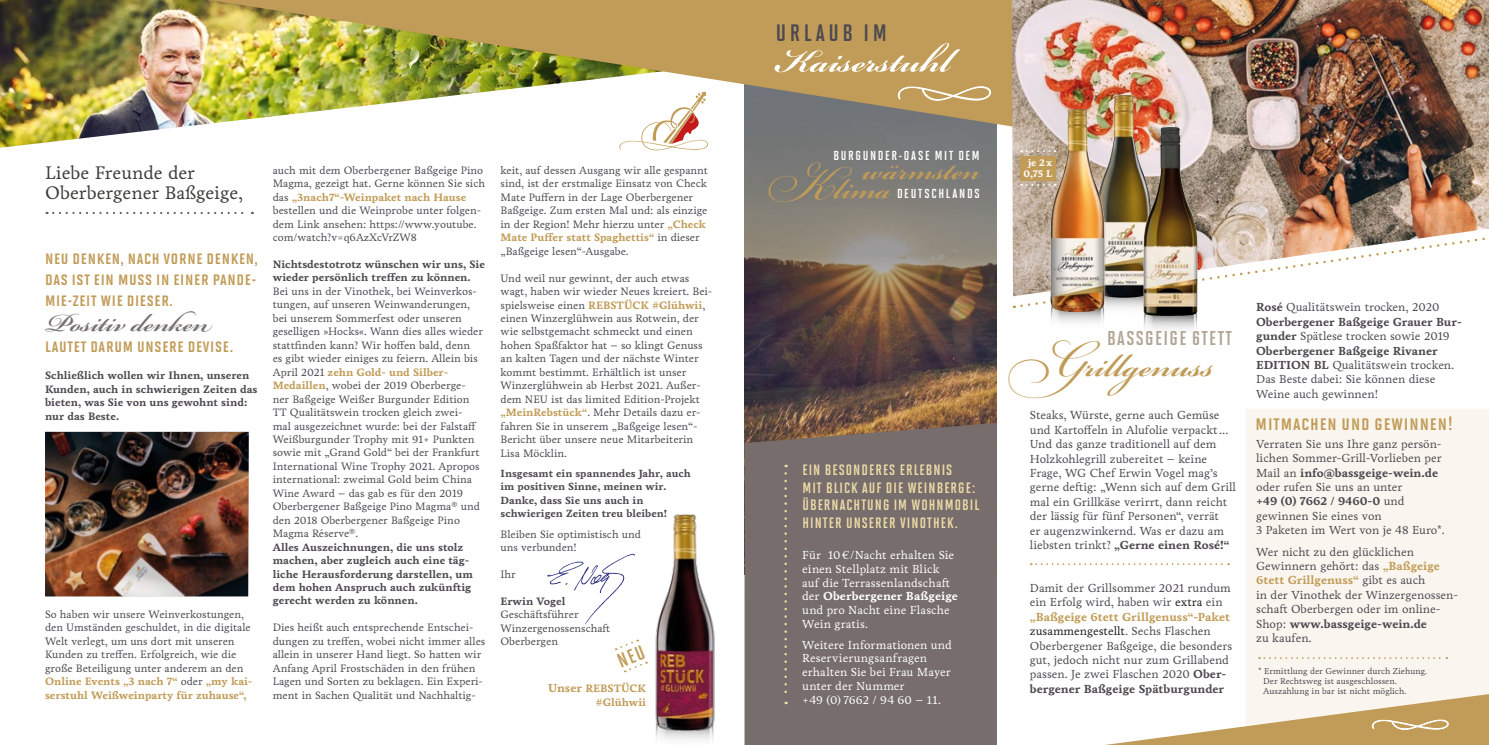
<style>
.page{position:relative;width:1489px;height:745px;background:#fff}
.page>*{position:absolute;margin:0;border:0;box-sizing:border-box;transform-origin:0 0}
.t1{font:700 50px "Bickham Script Pro";color:#fff}
.t2{font:600 49px "Bickham Script Pro";color:#c19c58}
.t3{font:600 42.75px "Bickham Script Pro";color:#c19c58}
.t4{font:600 38.75px "Bickham Script Pro";color:#78716f}
.t5{font:23.75px "Solano Gothic MVB Bd SC";letter-spacing:.15em;color:#4c4950}
.t6{font:20px "Solano Gothic MVB Bd Cap";letter-spacing:.07em;color:#b2a695}
.t7{font:19.38px "Solano Gothic MVB Bd SC";letter-spacing:.05em;color:#c19c58}
.t8{font:18.5px/19.6px "Livory";color:#3c3c3b}
.t9{font:17.5px/21.2px "Solano Gothic MVB Bd SC";letter-spacing:.04em;color:#c19c58;text-align:justify}
.t10{font:15px/17.5px "Solano Gothic MVB Bd SC";letter-spacing:.07em;color:#eddba6}
.t11{font:13.12px "Solano Gothic MVB Bd SC";letter-spacing:.13em;color:#fff}
.t12{font:11.88px/14.4px "Livory";color:#4c4950}
.t13{font:11.88px/13.8px "Livory";letter-spacing:.005em;color:#fff}
.t14{font:11px/13.5px "Livory";color:#4c4950}
.t15{font:700 11px/13.5px "Livory";color:#4c4950}
.t16{font:700 11px/13.5px "Livory";color:#c19c58;text-align:right}
.t17{font:700 10.62px/13.5px "Livory";color:#4c4950}
.t18{font:700 10px/11.2px "Livory";color:#fff;text-align:center}
.t19{font:8.75px/10px "Livory";color:#4c4950}
.s1{font-weight:700;color:#c19c58}
.s2{font-size:11.88px}
.s3{font-weight:700}
.s4{color:#1d1d1b}
</style>
<div class="page">
<img style="left:656px;top:733px;width:58px;height:7px">
<img style="left:655px;top:514px;width:60px;height:219px">
<div style="left:1246px;top:409px;width:242px;height:284px;background:#faf6ef"></div>
<img style="left:0;top:0;width:210px;height:148px">
<svg style="left:744px;top:127px;width:253px;height:324px;background:#71635a"></svg>
<img style="left:210px;top:0;width:801px;height:127px">
<svg style="left:1013px;top:296px;width:185px;height:12px"></svg>
<img style="left:1011px;top:0;width:477px;height:296px">
<svg style="left:619px;top:91px;width:90px;height:59px"></svg>
<svg style="left:47px;top:212px;width:206px;height:2px"></svg>
<svg style="left:1030px;top:563px;width:198px;height:1px"></svg>
<img style="left:45px;top:431px;width:204px;height:165px">
<img style="left:547px;top:553px;width:88px;height:72px">
<img style="left:1104px;top:297px;width:39px;height:16px">
<img style="left:1096px;top:95px;width:54px;height:202px">
<img style="left:1051px;top:312px;width:53px;height:10px">
<img style="left:1050px;top:109px;width:54px;height:203px">
<img style="left:1144px;top:307px;width:53px;height:22px">
<img style="left:1143px;top:127px;width:42px;height:189px">
<svg style="left:744px;top:422px;width:252px;height:322px;background:#776c69"></svg>
<svg style="left:1258px;top:656px;width:189px;height:2px"></svg>
<svg style="left:1021px;top:184px;width:34px;height:2px"></svg>
<svg style="left:1021px;top:150px;width:34px;height:2px"></svg>
<div style="left:1019px;top:156px;width:36px;height:25px;background:#c19c58"></div>
<div style="left:778px;top:473px;width:175px;height:230px;background:#766d6c"></div>
<svg style="left:898px;top:86px;width:92px;height:14px"></svg>
<svg style="left:1113px;top:693px;width:375px;height:51px"></svg>
<svg style="left:615px;top:639px;width:32px;height:32px"></svg>
<h3 class="t8" style="left:45px;top:163px;width:199px">Liebe Freunde der<br>Oberbergener Baßgeige,</h3>
<h3 class="t9" style="left:45px;top:247px;width:214px">neu denken, nach vorne denken, das ist ein muss in einer pande&shy;mie-zeit wie dieser.</h3>
<h3 class="t4" style="left:45px;top:295px;width:168px">Positiv denken</h3>
<h3 class="t9" style="left:45px;top:335px;width:189px">lautet darum unsere devise.</h3>
<p class="t15" style="left:45px;top:368px;width:214px">Schließlich wollen wir Ihnen, unseren<br>Kunden, auch in schwierigen Zeiten das bieten, was Sie von uns gewohnt sind: nur das Beste.</p>
<p class="t14" style="left:45px;top:607px;width:209px">So haben wir unsere Weinverkostungen, den Umständen geschuldet, in die digitale Welt verlegt, um uns dort mit unseren Kunden zu treffen. Erfolgreich, wie die große Beteiligung unter anderem an den <span class="s1">Online Events „3 nach 7“</span> oder <span class="s1">„my kai&shy;serstuhl Weißweinparty für zuhause“,</span></p>
<p class="t14" style="left:273px;top:163px;width:214px">auch mit dem Oberbergener Baßgeige Pino Magma, gezeigt hat. Gerne können Sie sich das <span class="s1">„3nach7“-Weinpaket nach Hause </span>bestellen und die Weinprobe unter folgen&shy;dem Link ansehen: https://www.youtube. com/watch?v=q6AzXcVrZW8</p>
<p class="t15" style="left:273px;top:257px;width:214px">Nichtsdestotrotz wünschen wir uns, Sie wieder persönlich treffen zu können.</p>
<p class="t14" style="left:273px;top:284px;width:212px">Bei uns in der Vinothek, bei Weinverkos&shy;tungen, auf unseren Weinwanderungen, bei unserem Sommerfest oder unseren geselligen »Hocks«. Wann dies alles wieder stattfinden kann? Wir hoffen bald, denn<br>es gibt wieder einiges zu feiern. Allein bis April 2021 <span class="s1">zehn Gold- und Silber-Medaillen</span>, wobei der 2019 Oberberge&shy;ner Baßgeige Weißer Burgunder Edition TT Qualitätswein trocken gleich zwei&shy;mal ausgezeichnet wurde: bei der Falstaff Weißburgunder Trophy mit 91+ Punkten sowie mit „Grand Gold“ bei der Frankfurt International Wine Trophy 2021. Apropos international: zweimal Gold beim China Wine Award – das gab es für den 2019<br>Oberbergener Baßgeige Pino Magma® und den 2018 Oberbergener Baßgeige Pino Magma Réserve®.</p>
<p class="t15" style="left:273px;top:539px;width:201px">Alles Auszeichnungen, die uns stolz machen, aber zugleich auch eine täg&shy;liche Herausforderung darstellen, um dem hohen Anspruch auch zukünftig gerecht werden zu können.</p>
<p class="t14" style="left:273px;top:620px;width:214px">Dies heißt auch entsprechende Entschei&shy;dungen zu treffen, wobei nicht immer alles allein in unserer Hand liegt. So hatten wir Anfang April Frostschäden in den frühen Lagen und Sorten zu beklagen. Ein Experi&shy;ment in Sachen Qualität und Nachhaltig-</p>
<p class="t14" style="left:500px;top:163px;width:209px">keit, auf dessen Ausgang wir alle gespannt sind, ist der erstmalige Einsatz von Check Mate Puffern in der Lage Oberbergener Baßgeige. Zum ersten Mal und: als einzige in der Region! Mehr hierzu unter <span class="s1">„Check Mate Puffer statt Spaghettis“</span> in dieser „Baßgeige lesen“-Ausgabe.</p>
<p class="t14" style="left:500px;top:271px;width:213px">Und weil nur gewinnt, der auch etwas wagt, haben wir wieder Neues kreiert. Bei&shy;spielsweise einen <span class="s1">REBSTÜCK #Glühwii</span>, einen Winzerglühwein aus Rotwein, der wie selbstgemacht schmeckt und einen hohen Spaßfaktor hat – so klingt Genuss an kalten Tagen und der nächste Winter kommt bestimmt. Erhältlich ist unser Winzerglühwein ab Herbst 2021. Außer&shy;dem NEU ist das limited Edition-Projekt <span class="s1">„MeinRebstück“</span>. Mehr Details dazu er&shy;fahren Sie in unserem „Baßgeige lesen“- Bericht über unsere neue Mitarbeiterin Lisa Möcklin.</p>
<p class="t17" style="left:500px;top:466px;width:192px">Insgesamt ein spannendes Jahr, auch im positiven Sinne, meinen wir.<br>Danke, dass Sie uns auch in schwierigen Zeiten treu bleiben!</p>
<p class="t14" style="left:500px;top:527px;width:142px">Bleiben Sie optimistisch und uns verbunden!</p>
<p class="t14" style="left:500px;top:567px;width:17px">Ihr</p>
<p class="t15" style="left:500px;top:594px;width:66px">Erwin Vogel</p>
<p class="t14" style="left:500px;top:607px;width:111px">Geschäftsführer<br>Winzergenossenschaft<br>Oberbergen</p>
<p class="t16" style="left:548px;top:681px;width:99px"><span class="s2">Unser</span> REBSTÜCK #Glühwii</p>
<h3 class="t5" style="left:776px;top:20px;width:112px">URLAUB IM</h3>
<h1 class="t1" style="left:775px;top:25px;width:176px">Kaiserstuhl</h1>
<p class="t11" style="left:833px;top:148px;width:148px">BURGUNDER-OASE MIT DEM</p>
<h3 class="t3" style="left:769px;top:139px;width:213px">Klimawärmsten</h3>
<p class="t11" style="left:897px;top:186px;width:84px">DEUTSCHLANDS</p>
<p class="t18" style="left:1023px;top:157px;width:30px">je 2x<br>0,75 L</p>
<h3 class="t10" style="left:802px;top:461px;width:178px">EIN BESONDERES ERLEBNIS<br>MIT BLICK AUF DIE WEINBERGE:<br>ÜBERNACHTUNG IM WOHNMOBIL<br>HINTER UNSERER VINOTHEK.</h3>
<p class="t13" style="left:802px;top:547px;width:157px">Für 10€/Nacht erhalten Sie einen Stellplatz mit Blick auf die Terrassenlandschaft der <span class="s3">Oberbergener Baßgeige </span>und pro Nacht eine Flasche<br>Wein gratis.</p>
<p class="t13" style="left:802px;top:637px;width:151px">Weitere Informationen und<br>Reservierungsanfragen erhalten Sie bei Frau Mayer unter der Nummer<br>+49 (0) 7662 / 94 60 – 11.</p>
<h3 class="t6" style="left:1107px;top:327px;width:126px">BASSGEIGE 6TETT</h3>
<h2 class="t2" style="left:1006px;top:330px;width:208px">Grillgenuss</h2>
<p class="t12" style="left:1029px;top:408px;width:208px">Steaks, Würste, gerne auch Gemüse und Kartoffeln in Alufolie verpackt...<br>Und das ganze traditionell auf dem Holzkohlegrill zubereitet – keine Frage, WG Chef Erwin Vogel mag’s gerne deftig: „Wenn sich auf dem Grill mal ein Grillkäse verirrt, dann reicht der lässig für fünf Personen“, verrät<br>er augenzwinkernd. Was er dazu am liebsten trinkt? <span class="s3">„Gerne einen Rosé!“</span></p>
<p class="t12" style="left:1029px;top:580px;width:204px">Damit der Grillsommer 2021 rundum ein Erfolg wird, haben wir <span class="s4">extra</span> ein <span class="s1">„Baßgeige 6tett Grillgenuss“-Paket </span><span class="s4">zusammengestellt</span>. Sechs Flaschen Oberbergener Baßgeige, die besonders gut, jedoch nicht nur zum Grillabend passen. Je zwei Flaschen 2020 <span class="s3">Ober&shy;bergener Baßgeige Spätburgunder</span></p>
<p class="t12" style="left:1256px;top:300px;width:207px"><span class="s3">Rosé</span> Qualitätswein trocken, 2020<br><span class="s3">Oberbergener Baßgeige Grauer Bur&shy;gunder</span> Spätlese trocken sowie 2019<br><span class="s3">Oberbergener Baßgeige Rivaner<br>EDITION BL</span> Qualitätswein trocken.<br>Das Beste dabei: Sie können diese<br>Weine auch gewinnen!</p>
<h3 class="t7" style="left:1255px;top:412px;width:199px">mitmachen und gewinnen!</h3>
<p class="t12" style="left:1256px;top:436px;width:190px">Verraten Sie uns Ihre ganz persön&shy;lichen Sommer-Grill-Vorlieben per<br>Mail an <span class="s3">info@bassgeige-wein.de </span>oder rufen Sie uns an unter<br><span class="s3">+49 (0) 7662 / 9460-0</span> und gewinnen Sie eines von<br>3 Paketen im Wert von je 48 Euro*.</p>
<p class="t12" style="left:1256px;top:544px;width:203px">Wer nicht zu den glücklichen<br>Gewinnern gehört: das <span class="s1">„Baßgeige<br>6tett Grillgenuss“</span> gibt es auch<br>in der Vinothek der Winzergenossen&shy;schaft Oberbergen oder im online-<br>Shop: <span class="s3">www.bassgeige-wein.de<br></span>zu kaufen.</p>
<p class="t19" style="left:1263px;top:666px;width:166px;text-indent:-5px">* Ermittlung der Gewinner durch Ziehung.<br>Der Rechtsweg ist ausgeschlossen.<br>Auszahlung in bar ist nicht möglich.</p>
</div>
